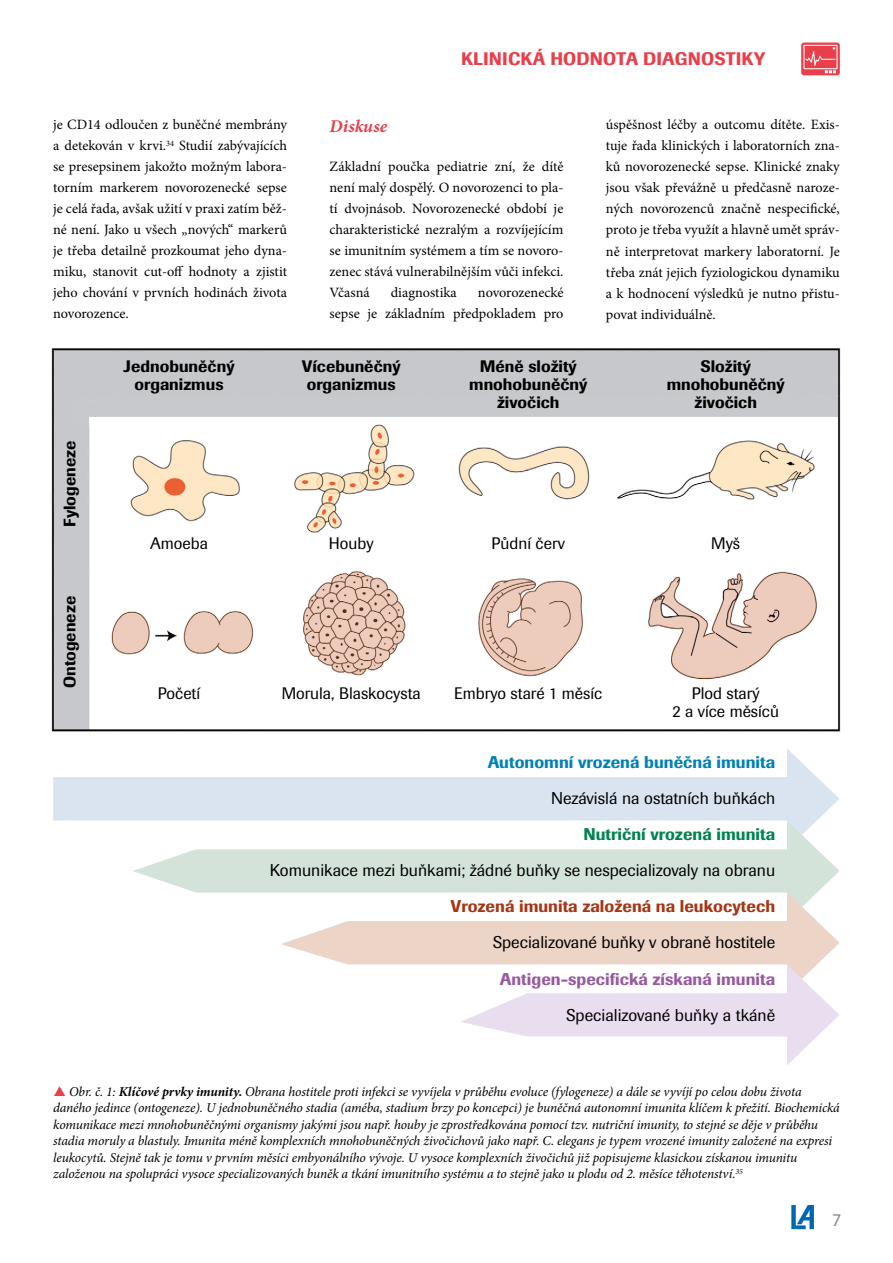
<style>
.page{position:relative;width:893px;height:1263px;background:#fff}
.page>*{position:absolute;margin:0;border:0;box-sizing:border-box;transform-origin:0 0}
.t1{font:500 18px "Imago";letter-spacing:.01em;color:#e83f4b}
.t2{font:italic 700 18px "Minion Pro";letter-spacing:.005em;color:#e83f4b}
.t3{font:18px "Myriad Pro";color:#878787}
.t4{font:16.8px "Imago";color:#000}
.t5{font:500 16.8px "Imago";color:#a53616}
.t6{font:500 16.8px "Imago";color:#975aa0}
.t7{font:500 16.8px "Imago";color:#0081b4}
.t8{font:500 16.8px "Imago";color:#008350}
.t9{font:500 16.5px/18px "Imago";color:#000;text-align:center}
.t10{font:16.5px/18px "Imago";color:#000;text-align:center}
.t11{font:14.25px/21px "Minion Pro";color:#000;text-align:justify}
.t12{font:italic 13.5px/16.5px "Minion Pro";letter-spacing:-.01em;color:#000}
.s1{font-weight:700}
</style>
<div class="page">
<svg style="left:791px;top:1205px;width:23px;height:24px"></svg>
<svg style="left:801px;top:43px;width:39px;height:32px"></svg>
<img style="left:51px;top:348px;width:790px;height:384px">
<svg style="left:53px;top:749px;width:786px;height:72px;fill:#dae4f1"></svg>
<svg style="left:132px;top:820px;width:707px;height:73px;fill:#d4e3da"></svg>
<svg style="left:281px;top:892px;width:558px;height:73px;fill:#ecd4c7"></svg>
<svg style="left:460px;top:964px;width:379px;height:101px"></svg>
<p class="t1" style="left:461px;top:47px;width:306px">KLINICKÁ HODNOTA DIAGNOSTIKY</p>
<p class="t11" style="left:53px;top:114px;width:235px">je CD14 odloučen z buněčné membrány a detekován v krvi.<sup>34</sup> Studií zabývajících se presepsinem jakožto možným labora&shy;torním markerem novorozenecké sepse je celá řada, avšak užití v praxi zatím běž&shy;né není. Jako u všech „nových“ markerů je třeba detailně prozkoumat jeho dyna&shy;miku, stanovit cut-off hodnoty a zjistit jeho chování v prvních hodinách života novorozence.</p>
<p class="t2" style="left:330px;top:114px;width:59px">Diskuse</p>
<p class="t11" style="left:330px;top:156px;width:235px">Základní poučka pediatrie zní, že dítě není malý dospělý. O novorozenci to pla&shy;tí dvojnásob. Novorozenecké období je charakteristické nezralým a rozvíjejícím se imunitním systémem a tím se novoro&shy;zenec stává vulnerabilnějším vůči infekci.<br>Včasná</p>
<p class="t11" style="left:330px;top:282px;width:235px;text-align:right">novorozenecké<br>sepse je základním předpokladem pro</p>
<p class="t11" style="left:391px;top:282px;width:68px">diagnostika</p>
<p class="t9" style="left:60px;top:527px;width:88px;rotate:-90deg">Fylogeneze</p>
<p class="t9" style="left:124px;top:357px;width:112px">Jednobuněčný organizmus</p>
<p class="t10" style="left:150px;top:534px;width:59px">Amoeba</p>
<p class="t9" style="left:302px;top:357px;width:100px;text-align:left">Vícebuněčný organizmus</p>
<p class="t10" style="left:329px;top:534px;width:46px">Houby</p>
<p class="t9" style="left:469px;top:357px;width:120px">Méně složitý mnohobuněčný živočich</p>
<p class="t10" style="left:492px;top:534px;width:75px">Půdní červ</p>
<p class="t11" style="left:606px;top:114px;width:235px">úspěšnost léčby a outcomu dítěte. Exis&shy;tuje řada klinických i laboratorních zna&shy;ků novorozenecké sepse. Klinické znaky jsou však převážně u předčasně naroze&shy;ných novorozenců značně nespecifické, proto je třeba využít a hlavně umět správ&shy;ně interpretovat markery laboratorní. Je třeba znát jejich fyziologickou dynamiku a k hodnocení výsledků je nutno přistu&shy;povat individuálně.</p>
<p class="t9" style="left:667px;top:357px;width:120px">Složitý mnohobuněčný živočich</p>
<p class="t10" style="left:711px;top:534px;width:30px">Myš</p>
<p class="t9" style="left:60px;top:688px;width:93px;rotate:-90deg">Ontogeneze</p>
<p class="t10" style="left:158px;top:684px;width:44px">Početí</p>
<p class="t10" style="left:282px;top:684px;width:141px">Morula, Blaskocysta</p>
<p class="t10" style="left:454px;top:684px;width:150px">Embryo staré 1 měsíc</p>
<p class="t10" style="left:672px;top:684px;width:108px">Plod starý<br>2 a více měsíců</p>
<p class="t7" style="left:488px;top:751px;width:289px">Autonomní vrozená buněčná imunita</p>
<p class="t4" style="left:551px;top:787px;width:226px">Nezávislá na ostatních buňkách</p>
<p class="t8" style="left:583px;top:823px;width:193px">Nutriční vrozená imunita</p>
<p class="t4" style="left:270px;top:859px;width:507px">Komunikace mezi buňkami; žádné buňky se nespecializovaly na obranu</p>
<p class="t5" style="left:450px;top:895px;width:326px">Vrozená imunita založená na leukocytech</p>
<p class="t4" style="left:493px;top:931px;width:284px">Specializované buňky v obraně hostitele</p>
<p class="t6" style="left:500px;top:968px;width:277px">Antigen-specifická získaná imunita</p>
<p class="t4" style="left:566px;top:1004px;width:210px">Specializované buňky a tkáně</p>
<p class="t12" style="left:53px;top:1083px;width:788px;text-indent:16px">Obr. č. 1: <span class="s1">Klíčové prvky imunity.</span> Obrana hostitele proti infekci se vyvíjela v průběhu evoluce (fylogeneze) a dále se vyvíjí po celou dobu života daného jedince (ontogeneze). U jednobuněčného stadia (améba, stadium brzy po koncepci) je buněčná autonomní imunita klíčem k přežití. Biochemická komunikace mezi mnohobuněčnými organismy jakými jsou např. houby je zprostředkována pomocí tzv. nutriční imunity, to stejné se děje v průběhu stadia moruly a blastuly. Imunita méně komplexních mnohobuněčných živočichovů jako např. C. elegans je typem vrozené imunity založené na expresi leukocytů. Stejně tak je tomu v prvním měsíci embyonálního vývoje. U vysoce komplexních živočichů již popisujeme klasickou získanou imunitu založenou na spolupráci vysoce specializovaných buněk a tkání imunitního systému a to stejně jako u plodu od 2. měsíce těhotenství.<sup>35</sup></p>
<p class="t3" style="left:832px;top:1210px;width:11px">7</p>
</div>
